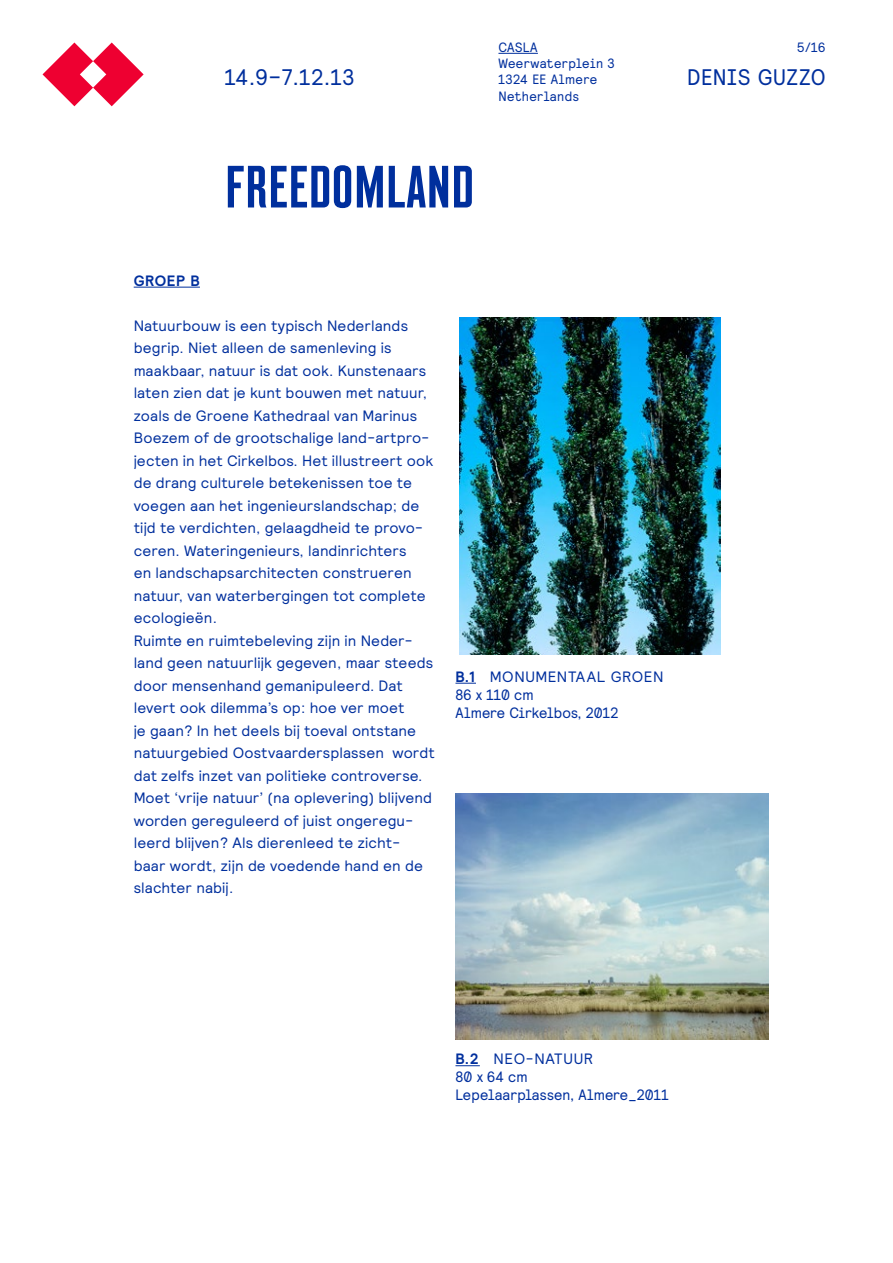
<style>
.page{position:relative;width:893px;height:1263px;background:#fff}
.page>*{position:absolute;margin:0;border:0;box-sizing:border-box;transform-origin:0 0}
.t1{font:condensed 59.55px "Montefiore";letter-spacing:.015em;color:#002f9d}
.t2{font:22.5px "Relative Faux";letter-spacing:.03em;color:#002f9d}
.t3{font:15px/22.5px "Relative";letter-spacing:.005em;color:#002f9d}
.t4{font:15px/18px "Relative Faux";letter-spacing:.005em;color:#002f9d}
.t5{font:700 15px "Relative";color:#002f9d}
.t6{font:13.5px/16.2px "Relative Faux";letter-spacing:.025em;color:#002f9d}
.s1{font-weight:700}
</style>
<div class="page">
<hr style="left:134px;top:287px;width:66px;height:1px;background:#002f9d">
<svg style="left:455px;top:683px;width:21px;height:1px"></svg>
<svg style="left:455px;top:1065px;width:25px;height:1px"></svg>
<hr style="left:498px;top:53px;width:40px;height:1px;background:#002f9d">
<svg style="left:43px;top:43px;width:101px;height:63px"></svg>
<img style="left:459px;top:317px;width:261px;height:338px">
<img style="left:455px;top:794px;width:314px;height:245px">
<p class="t6" style="left:498px;top:39px;width:118px">casla<br>Weerwaterplein 3<br>1324 EE Almere<br>Netherlands</p>
<p class="t6" style="left:797px;top:39px;width:30px">5/16</p>
<h2 class="t2" style="left:225px;top:63px;width:131px">14.9–7.12.13</h2>
<h2 class="t2" style="left:687px;top:63px;width:140px">DENIS GUZZO</h2>
<h1 class="t1" style="left:225px;top:152px;width:250px">FREEDOMLAND</h1>
<p class="t5" style="left:134px;top:271px;width:68px">GROEP B</p>
<p class="t3" style="left:134px;top:314px;width:303px">Natuurbouw is een typisch Nederlands begrip. Niet alleen de samenleving is maakbaar, natuur is dat ook. Kunstenaars laten zien dat je kunt bouwen met natuur, zoals de Groene Kathedraal van Marinus Boezem of de grootschalige land-artpro&shy;jecten in het Cirkelbos. Het illustreert ook de drang culturele betekenissen toe te voegen aan het ingenieurslandschap; de tijd te verdichten, gelaagdheid te provo&shy;ceren. Wateringenieurs, landinrichters<br>en landschapsarchitecten construeren natuur, van waterbergingen tot complete ecologieën.<br>Ruimte en ruimtebeleving zijn in Neder&shy;land geen natuurlijk gegeven, maar steeds door mensenhand gemanipuleerd. Dat levert ook dilemma’s op: hoe ver moet<br>je gaan? In het deels bij toeval ontstane natuurgebied Oostvaardersplassen wordt dat zelfs inzet van politieke controverse.<br>Moet ‘vrije natuur’ (na oplevering) blijvend worden gereguleerd of juist ongeregu&shy;leerd blijven? Als dierenleed te zicht&shy;baar wordt, zijn de voedende hand en de slachter nabij.</p>
<p class="t3" style="left:455px;top:665px;width:58px"><span class="s1">B.1</span> Monumentaal</p>
<p class="t3" style="left:611px;top:665px;width:12px">groen</p>
<p class="t4" style="left:455px;top:685px;width:165px">86 x 110 cm<br>Almere Cirkelbos, 2012</p>
<p class="t3" style="left:455px;top:1047px;width:90px"><span class="s1">B.2</span> Neo-natuur</p>
<p class="t4" style="left:455px;top:1067px;width:215px">80 x 64 cm<br>Lepelaarplassen, Almere_2011</p>
</div>
